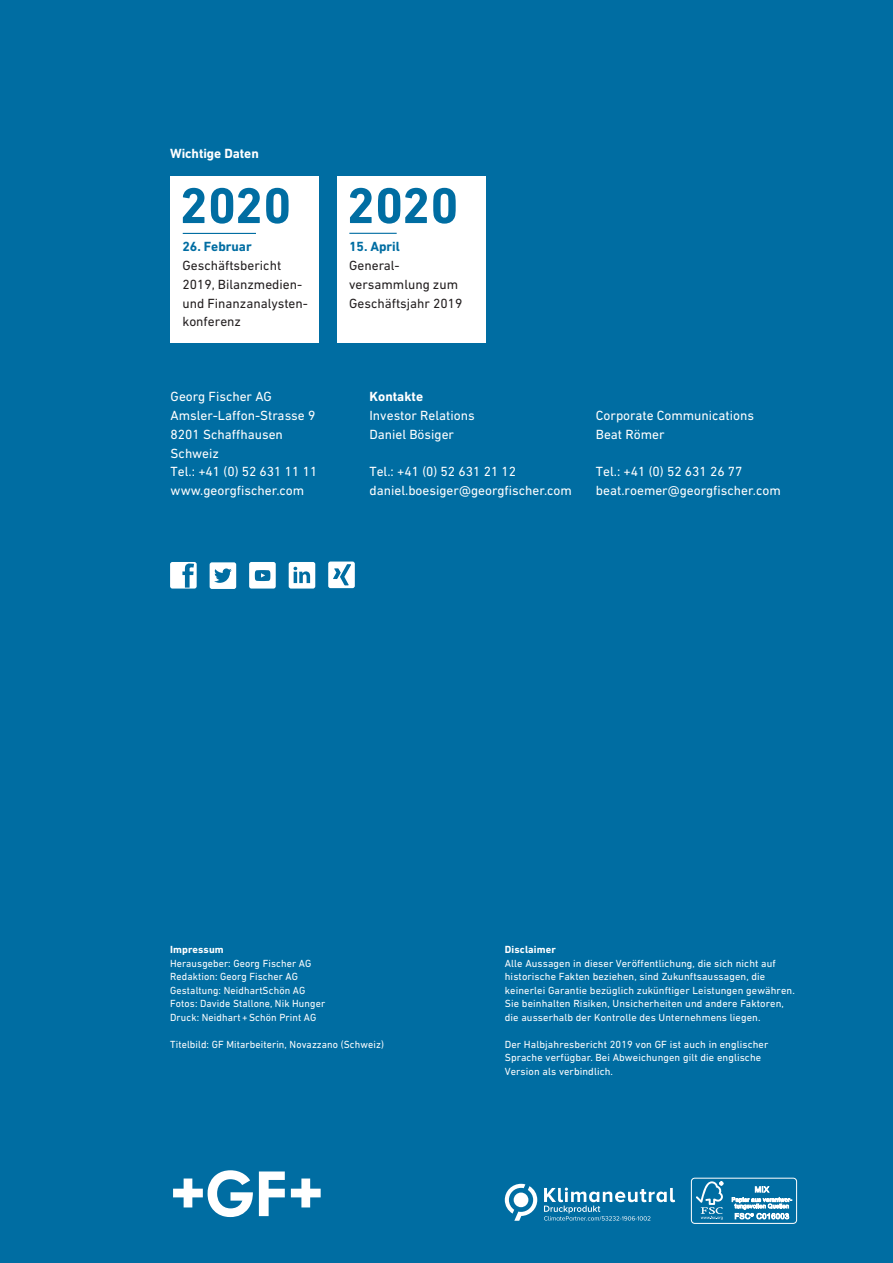
<style>
.page{position:relative;width:893px;height:1263px;background:#006da2}
.page>*{position:absolute;margin:0;border:0;box-sizing:border-box;transform-origin:0 0}
.t1{font:13.5px/18.8px "DIN Next W1 G";color:#fff}
.t2{font:13.5px/18.8px "DIN Next W1 G";color:#231f20}
.t3{font:700 13.5px "DIN Next W1 G";letter-spacing:-.005em;color:#fff}
.t4{font:700 13.5px "DIN Next W1 G";color:#006da2}
.t5{font:10.5px/13.5px "DIN Next W1 G";letter-spacing:.01em;color:#fff}
.t6{font:700 10.5px "DIN Next W1 G";letter-spacing:.01em;color:#fff}
</style>
<div class="page">
<svg style="left:173px;top:1170px;width:80px;height:47px"></svg>
<svg style="left:259px;top:1171px;width:26px;height:45px"></svg>
<svg style="left:291px;top:1178px;width:30px;height:29px"></svg>
<div style="left:170px;top:562px;width:27px;height:26px;background:#fff;border-radius:2px"></div>
<svg style="left:182px;top:563px;width:12px;height:25px"></svg>
<div style="left:210px;top:562px;width:26px;height:27px;background:#fff;border-radius:2px"></div>
<svg style="left:214px;top:568px;width:18px;height:15px"></svg>
<div style="left:249px;top:562px;width:27px;height:26px;background:#fff;border-radius:2px"></div>
<div style="left:289px;top:562px;width:26px;height:26px;background:#fff;border-radius:2px"></div>
<svg style="left:293px;top:567px;width:17px;height:16px"></svg>
<div style="left:328px;top:561px;width:27px;height:27px;background:#fff;border-radius:2px"></div>
<svg style="left:333px;top:564px;width:18px;height:21px"></svg>
<svg style="left:254px;top:570px;width:17px;height:11px"></svg>
<svg style="left:505px;top:1184px;width:32px;height:37px"></svg>
<svg style="left:544px;top:1187px;width:131px;height:34px"></svg>
<div style="left:691px;top:1178px;width:106px;height:45px;border:1px solid #fff;border-radius:3px"></div>
<svg style="left:696px;top:1181px;width:27px;height:39px"></svg>
<svg style="left:732px;top:1186px;width:60px;height:33px"></svg>
<div style="left:170px;top:177px;width:149px;height:166px;background:#fff"></div>
<div style="left:338px;top:176px;width:148px;height:167px;background:#fff"></div>
<hr style="left:183px;top:233px;width:73px;height:1px;background:#006da2">
<hr style="left:349px;top:233px;width:48px;height:1px;background:#006da2">
<svg style="left:350px;top:188px;width:106px;height:36px"></svg>
<svg style="left:183px;top:188px;width:106px;height:36px"></svg>
<p class="t3" style="left:170px;top:145px;width:90px">Wichtige Daten</p>
<p class="t4" style="left:182px;top:239px;width:71px">26. Februar</p>
<p class="t2" style="left:182px;top:256px;width:127px">Geschäftsbericht<br>2019, Bilanzmedien&shy;und Finanzanalysten&shy;konferenz</p>
<p class="t1" style="left:171px;top:387px;width:148px">Georg Fischer AG<br>Amsler-Laffon-Strasse 9<br>8201 Schaffhausen<br>Schweiz<br>Tel.: +41 (0) 52 631 11 11 www.georgfischer.com</p>
<p class="t4" style="left:349px;top:239px;width:52px">15. April</p>
<p class="t2" style="left:349px;top:256px;width:115px">General&shy;versammlung zum<br>Geschäftsjahr 2019</p>
<p class="t3" style="left:369px;top:389px;width:55px">Kontakte</p>
<p class="t1" style="left:369px;top:406px;width:107px">Investor Relations<br>Daniel Bösiger</p>
<p class="t1" style="left:369px;top:462px;width:204px">Tel.: +41 (0) 52 631 21 12 daniel.boesiger@georgfischer.com</p>
<p class="t1" style="left:596px;top:406px;width:160px">Corporate Communications<br>Beat Römer</p>
<p class="t1" style="left:596px;top:462px;width:186px">Tel.: +41 (0) 52 631 26 77 beat.roemer@georgfischer.com</p>
<p class="t6" style="left:170px;top:943px;width:55px">Impressum</p>
<p class="t5" style="left:170px;top:956px;width:157px">Herausgeber: Georg Fischer AG<br>Redaktion: Georg Fischer AG<br>Gestaltung: NeidhartSchön AG<br>Fotos: Davide Stallone, Nik Hunger<br>Druck: Neidhart +Schön Print AG</p>
<p class="t5" style="left:170px;top:1037px;width:215px">Titelbild: GF Mitarbeiterin, Novazzano (Schweiz)</p>
<p class="t6" style="left:505px;top:943px;width:53px">Disclaimer</p>
<p class="t5" style="left:505px;top:956px;width:291px">Alle Aussagen in dieser Veröffentlichung, die sich nicht auf historische Fakten beziehen, sind Zukunftsaussagen, die keinerlei Garantie bezüglich zukünftiger Leistungen gewähren.<br>Sie beinhalten Risiken, Unsicherheiten und andere Faktoren, die ausserhalb der Kontrolle des Unternehmens liegen.</p>
<p class="t5" style="left:505px;top:1037px;width:265px">Der Halbjahresbericht 2019 von GF ist auch in englischer<br>Sprache verfügbar. Bei Abweichungen gilt die englische<br>Version als verbindlich.</p>
</div>
